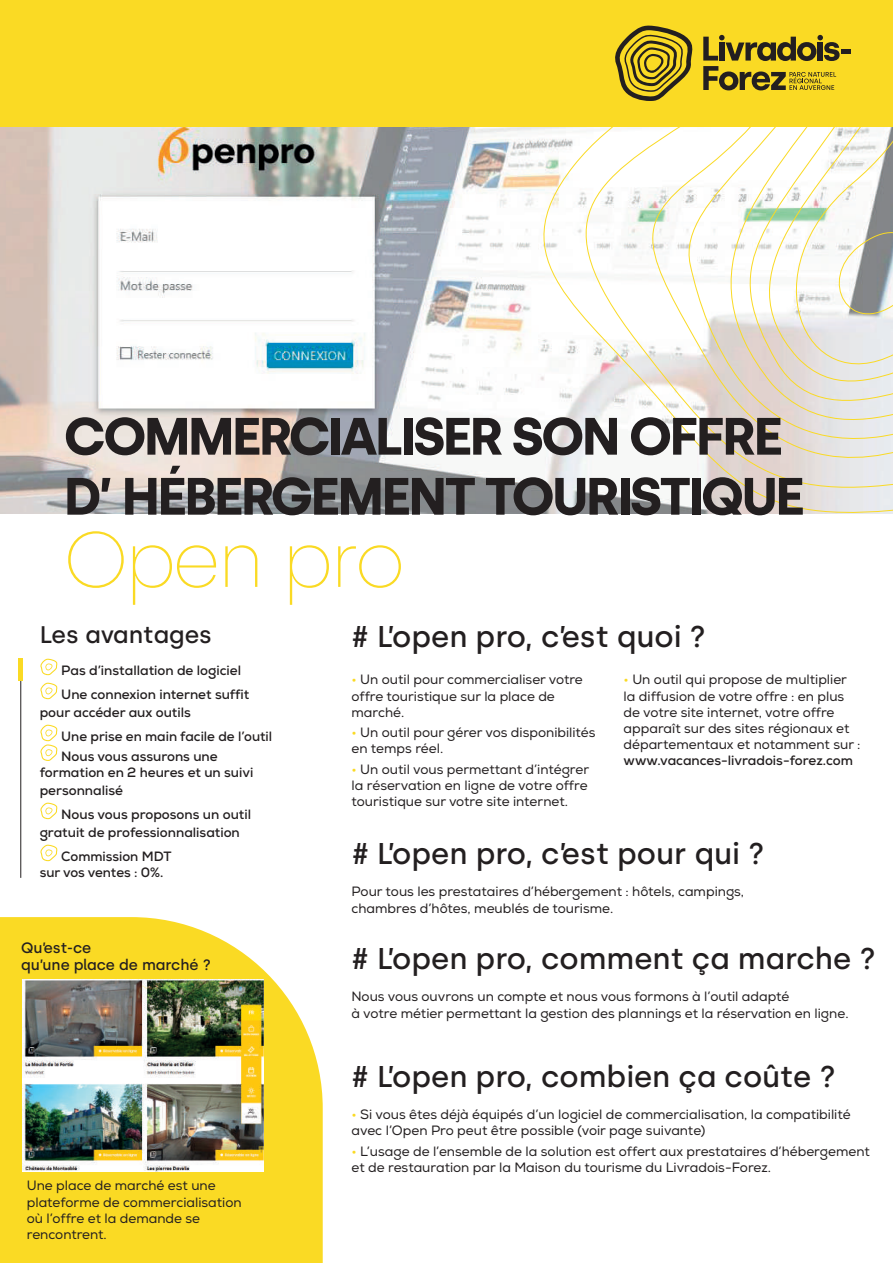
<style>
.page{position:relative;width:893px;height:1263px;background:#fff}
.page>*{position:absolute;margin:0;border:0;box-sizing:border-box;transform-origin:0 0}
.t1{font:200 78px "Silka";letter-spacing:-.05em;color:#fada24}
.t2{font:700 52.5px/60px "Silka";letter-spacing:-.05em;color:#231f20}
.t3{font:500 30px "Silka";color:#231f20}
.t4{font:500 24px "Silka";color:#231f20}
.t5{font:500 15px/16.5px "Silka";color:#231f20}
.t6{font:13.5px/16.2px "Nexa";color:#231f20}
.t7{font:700 13.5px/24px "Nexa";color:#231f20}
.s1{color:#fada24}
</style>
<div class="page">
<svg style="left:0;top:917px;width:323px;height:346px;fill:#fada24"></svg>
<img style="left:0;top:126px;width:498px;height:388px">
<svg style="left:498px;top:126px;width:395px;height:388px"></svg>
<div style="left:0;top:0;width:893px;height:126px;background:#fada24"></div>
<div style="left:841px;top:49px;width:9px;height:5px;background:#231f20"></div>
<svg style="left:615px;top:25px;width:78px;height:76px"></svg>
<svg style="left:703px;top:35px;width:137px;height:56px"></svg>
<img style="left:22px;top:980px;width:242px;height:192px">
<svg style="left:40px;top:658px;width:18px;height:17px"></svg>
<svg style="left:40px;top:682px;width:18px;height:17px"></svg>
<svg style="left:40px;top:724px;width:18px;height:37px"></svg>
<svg style="left:40px;top:802px;width:18px;height:17px"></svg>
<svg style="left:40px;top:844px;width:18px;height:17px"></svg>
<hr style="left:21px;top:678px;width:1px;height:200px;background:#231f20">
<div style="left:18px;top:658px;width:5px;height:22px;background:#fada24"></div>
<h2 class="t2" style="left:64px;top:406px;width:742px">COMMERCIALISER SON OFFRE<br>D’ HÉBERGEMENT TOURISTIQUE</h2>
<h1 class="t1" style="left:64px;top:513px;width:343px">Open pro</h1>
<h3 class="t4" style="left:40px;top:620px;width:174px">Les avantages</h3>
<p class="t7" style="left:61px;top:658px;width:189px">Pas d’installation de logiciel<br>Une connexion internet suffit</p>
<p class="t7" style="left:61px;top:700px;width:212px;text-indent:-22px">pour accéder aux outils<br>Une prise en main facile de l’outil</p>
<p class="t7" style="left:40px;top:748px;width:215px;line-height:16.2px;text-indent:22px">Nous vous assurons une formation en 2 heures et un suivi</p>
<p class="t7" style="left:61px;top:778px;width:191px;text-indent:-22px">personnalisé<br>Nous vous proposons un outil</p>
<p class="t7" style="left:61px;top:820px;width:180px;text-indent:-22px">gratuit de professionnalisation<br>Commission MDT</p>
<p class="t7" style="left:40px;top:861px;width:125px">sur vos ventes : 0%.</p>
<p class="t5" style="left:21px;top:940px;width:191px">Qu’est-ce<br>qu’une place de marché ?</p>
<p class="t6" style="left:27px;top:1178px;width:216px">Une place de marché est une plateforme de commercialisation où l’offre et la demande se rencontrent.</p>
<h3 class="t3" style="left:351px;top:619px;width:356px"># L’open pro, c’est quoi ?</h3>
<p class="t6" style="left:351px;top:672px;width:233px"><span class="s1">•</span> Un outil pour commercialiser votre offre touristique sur la place de marché.</p>
<p class="t6" style="left:351px;top:725px;width:246px"><span class="s1">•</span> Un outil pour gérer vos disponibilités en temps réel.</p>
<p class="t6" style="left:351px;top:761px;width:239px"><span class="s1">•</span> Un outil vous permettant d’intégrer la réservation en ligne de votre offre touristique sur votre site internet.</p>
<p class="t6" style="left:624px;top:672px;width:238px"><span class="s1">•</span> Un outil qui propose de multiplier la diffusion de votre offre : en plus de votre site internet, votre offre apparaît sur des sites régionaux et départementaux et notamment sur :</p>
<p class="t7" style="left:624px;top:749px;width:231px">www.vacances-livradois-forez.com</p>
<h3 class="t3" style="left:352px;top:836px;width:414px"># L’open pro, c’est pour qui ?</h3>
<p class="t6" style="left:351px;top:884px;width:394px">Pour tous les prestataires d’hébergement : hôtels, campings, chambres d’hôtes, meublés de tourisme.</p>
<h3 class="t3" style="left:351px;top:941px;width:526px"># L’open pro, comment ça marche ?</h3>
<p class="t6" style="left:351px;top:989px;width:498px">Nous vous ouvrons un compte et nous vous formons à l’outil adapté<br>à votre métier permettant la gestion des plannings et la réservation en ligne.</p>
<h3 class="t3" style="left:351px;top:1058px;width:486px"># L’open pro, combien ça coûte ?</h3>
<p class="t6" style="left:351px;top:1106px;width:501px"><span class="s1">•</span> Si vous êtes déjà équipés d’un logiciel de commercialisation, la compatibilité avec l’Open Pro peut être possible (voir page suivante)</p>
<p class="t6" style="left:351px;top:1143px;width:520px"><span class="s1">•</span> L’usage de l’ensemble de la solution est offert aux prestataires d’hébergement et de restauration par la Maison du tourisme du Livradois-Forez.</p>
</div>
